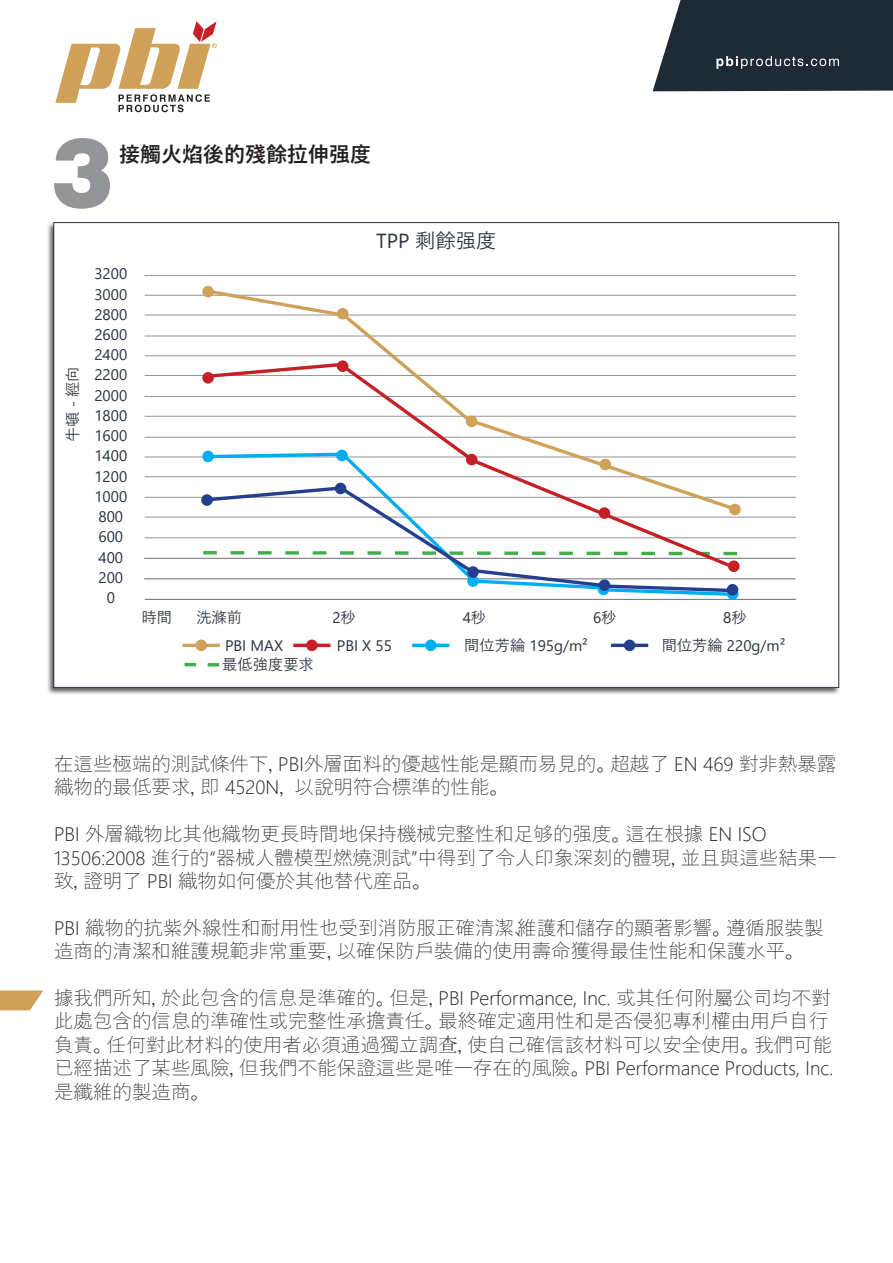
<style>
.page{position:relative;width:893px;height:1263px;background:#fff}
.page>*{position:absolute;margin:0;border:0;box-sizing:border-box;transform-origin:0 0}
.t1{font:900 95.25px "Swiss 721 BT";color:#939598}
.t2{font:700 21px "Yu Gothic UI";color:#231f20}
.t3{font:20.4px "Yu Gothic UI";color:#2b3340}
.t4{font:300 19.5px/23.4px "Yu Gothic UI";color:#231f20}
.t5{font:15.3px/20.2px "Yu Gothic UI";color:#2b3340;text-align:center}
.s1{font-family:"Adobe Song Std"}
</style>
<div class="page">
<svg style="left:55px;top:21px;width:162px;height:91px"></svg>
<svg style="left:653px;top:0;width:240px;height:91px;background:#2f3a45"></svg>
<div style="left:46px;top:221px;width:794px;height:474px;background:#231f20;opacity:.75"></div>
<div style="left:54px;top:223px;width:785px;height:464px;background:#fff"></div>
<hr style="left:145px;top:275px;width:651px;height:1px;background:#92949d">
<hr style="left:145px;top:355px;width:651px;height:1px;background:#92949d">
<hr style="left:145px;top:437px;width:651px;height:1px;background:#92949d">
<hr style="left:145px;top:295px;width:651px;height:1px;background:#92949d">
<hr style="left:145px;top:375px;width:651px;height:1px;background:#92949d">
<hr style="left:145px;top:456px;width:651px;height:1px;background:#92949d">
<hr style="left:145px;top:315px;width:651px;height:1px;background:#92949d">
<hr style="left:145px;top:396px;width:651px;height:1px;background:#92949d">
<hr style="left:145px;top:476px;width:651px;height:1px;background:#92949d">
<hr style="left:145px;top:497px;width:651px;height:1px;background:#92949d">
<hr style="left:145px;top:517px;width:651px;height:1px;background:#92949d">
<hr style="left:145px;top:537px;width:651px;height:1px;background:#92949d">
<hr style="left:145px;top:336px;width:651px;height:1px;background:#92949d">
<hr style="left:145px;top:416px;width:651px;height:1px;background:#92949d">
<hr style="left:144px;top:558px;width:651px;height:1px;background:#6c6e78">
<hr style="left:144px;top:578px;width:651px;height:1px;background:#6c6e78">
<hr style="left:145px;top:599px;width:651px;height:1px;background:#6c6e78">
<div style="left:202px;top:286px;width:12px;height:12px;background:#cfa15a;border-radius:50%"></div>
<svg style="left:727px;top:588px;width:12px;height:12px"></svg>
<svg style="left:200px;top:287px;width:541px;height:311px"></svg>
<div style="left:201px;top:494px;width:12px;height:12px;background:#253f8e;border-radius:50%"></div>
<svg style="left:334px;top:482px;width:13px;height:12px"></svg>
<div style="left:467px;top:566px;width:12px;height:12px;background:#253f8e;border-radius:50%"></div>
<div style="left:598px;top:579px;width:12px;height:12px;background:#253f8e;border-radius:50%"></div>
<svg style="left:726px;top:584px;width:13px;height:12px"></svg>
<svg style="left:185px;top:663px;width:34px;height:3px"></svg>
<hr style="left:183px;top:644px;width:37px;height:3px;background:#cfa15a">
<div style="left:195px;top:639px;width:12px;height:12px;background:#cfa15a;border-radius:50%"></div>
<hr style="left:293px;top:644px;width:37px;height:3px;background:#c42026">
<div style="left:306px;top:639px;width:12px;height:12px;background:#c42026;border-radius:50%"></div>
<hr style="left:412px;top:644px;width:37px;height:3px;background:#00aeef">
<div style="left:425px;top:639px;width:12px;height:12px;background:#00aeef;border-radius:50%"></div>
<hr style="left:611px;top:644px;width:37px;height:3px;background:#253f8e">
<div style="left:624px;top:639px;width:12px;height:12px;background:#253f8e;border-radius:50%"></div>
<svg style="left:0;top:990px;width:43px;height:20px"></svg>
<p class="t1" style="left:51px;top:115px;width:64px">3</p>
<p class="t2" style="left:119px;top:142px;width:254px">接觸火焰後的殘餘拉伸强度</p>
<p class="t3" style="left:376px;top:222px;width:122px">TPP 剩餘强度</p>
<p class="t5" style="left:60px;top:442px;width:77px;rotate:-90deg">牛頓 - 經向</p>
<p class="t5" style="left:94px;top:262px;width:34px">3200<br>3000<br>2800<br>2600<br>2400<br>2200<br>2000<br>1800<br>1600<br>1400<br>1200<br>1000<br>800<br>600<br>400<br>200<br>0</p>
<p class="t5" style="left:141px;top:605px;width:32px">時間</p>
<p class="t5" style="left:196px;top:605px;width:47px">洗滌前</p>
<p class="t5" style="left:332px;top:605px;width:25px">2秒</p>
<p class="t5" style="left:463px;top:605px;width:25px">4秒</p>
<p class="t5" style="left:593px;top:605px;width:25px">6秒</p>
<p class="t5" style="left:723px;top:605px;width:25px">8秒</p>
<p class="t5" style="left:222px;top:652px;width:93px">最低強度要求</p>
<p class="t5" style="left:225px;top:633px;width:60px">PBI MAX</p>
<p class="t5" style="left:337px;top:633px;width:57px">PBI X 55</p>
<p class="t5" style="left:464px;top:633px;width:125px">間位芳綸 195g/m²</p>
<p class="t5" style="left:662px;top:633px;width:125px">間位芳綸 220g/m²</p>
<p class="t4" style="left:54px;top:749px;width:784px">在這些極端的測試條件下，PBI外層面料的優越性能是顯而易見的。超越了 EN 469 對非熱暴露織物的最低要求，即 4520N，以說明符合標準的性能。</p>
<p class="t4" style="left:54px;top:820px;width:784px">PBI 外層織物比其他織物更長時間地保持機械完整性和足够的强度。這在根據 EN ISO<br>13506:2008 進行的“器械人體模型燃燒測試”中得到了令人印象深刻的體現，並且與這些結果一致，證明了 PBI 織物如何優於其他替代産品。</p>
<p class="t4" style="left:54px;top:913px;width:771px">PBI 織物的抗紫外線性和耐用性也受到消防服正確清潔、維護和儲存的顯著影響。遵循服裝製造商的清潔和維護規範非常重要，以確保防戶裝備的使用壽命獲得最佳性能和保護水平。</p>
<p class="t4" style="left:54px;top:983px;width:781px">據我們所知，於此包含的信息是準確的。但是，PBI Performance, Inc. 或其任何附屬公司均不對此處包含的信息的準確性或完整性承擔責任。最終確定適用性和是否侵犯專利權由用戶自行負責。任何對此材料的使用者必須通過獨立調<span class="s1">查</span>，使自己確信該材料可以安全使用。我們可能已經描述了某些風險，但我們不能保證這些是唯一存在的風險。PBI Performance Products, Inc.是纖維的製造商。</p>
</div>
